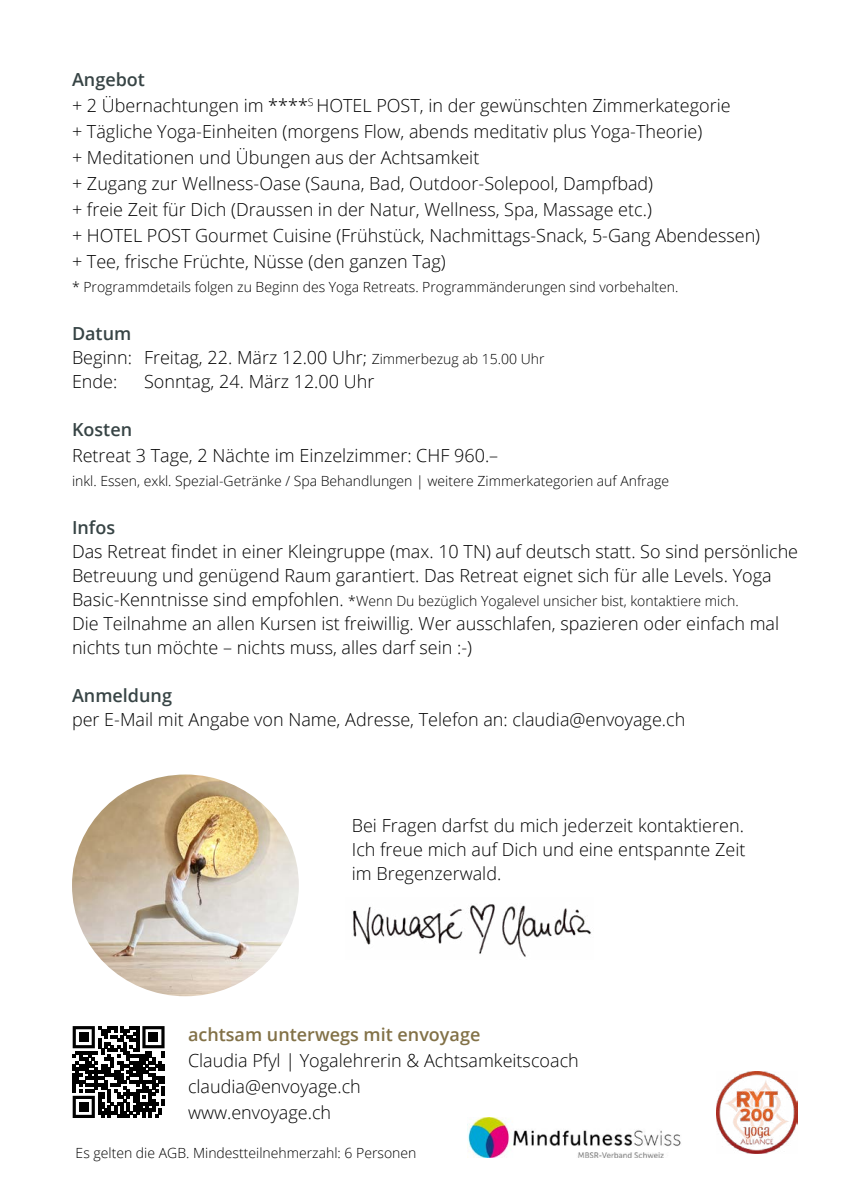
<style>
.page{position:relative;width:842px;height:1191px;background:#fff}
.page>*{position:absolute;margin:0;border:0;box-sizing:border-box;transform-origin:0 0}
.t1{font:300 18px/26px "Open Sans";color:#000}
.t2{font:600 18px "Open Sans";color:#827147}
.t3{font:600 18px "Open Sans";color:#374445}
.t4{font:300 14px "Open Sans";color:#000}
.s1{font-weight:600;color:#374445}
.s2{font-size:14px}
.s3{font-size:18px}
</style>
<div class="page">
<img style="left:72px;top:774px;width:227px;height:222px">
<img style="left:353px;top:904px;width:238px;height:53px">
<svg style="left:73px;top:1026px;width:92px;height:92px"></svg>
<div style="left:79px;top:1032px;width:10px;height:10px;background:#000"></div>
<div style="left:149px;top:1032px;width:9px;height:10px;background:#000"></div>
<div style="left:79px;top:1102px;width:10px;height:9px;background:#000"></div>
<img style="left:467px;top:1117px;width:214px;height:40px">
<img style="left:716px;top:1071px;width:82px;height:82px">
<p class="t1" style="left:72px;top:66px;width:690px"><span class="s1">Angebot<br></span>+ 2 Übernachtungen im ****<sup>S</sup> HOTEL POST, in der gewünschten Zimmerkategorie<br>+ Tägliche Yoga-Einheiten (morgens Flow, abends meditativ plus Yoga-Theorie)<br>+ Meditationen und Übungen aus der Achtsamkeit<br>+ Zugang zur Wellness-Oase (Sauna, Bad, Outdoor-Solepool, Dampfbad)<br>+ freie Zeit für Dich (Draussen in der Natur, Wellness, Spa, Massage etc.)<br>+ HOTEL POST Gourmet Cuisine (Frühstück, Nachmittags-Snack, 5-Gang Abendessen) + Tee, frische Früchte, Nüsse (den ganzen Tag)</p>
<p class="t4" style="left:72px;top:277px;width:608px">* Programmdetails folgen zu Beginn des Yoga Retreats. Programmänderungen sind vorbehalten.</p>
<p class="t1" style="left:72px;top:321px;width:474px;line-height:24px"><span class="s1">Datum<br></span>Beginn: Freitag, 22. März 12.00 Uhr; <span class="s2">Zimmerbezug ab 15.00 Uhr<br></span>Ende:</p>
<p class="t1" style="left:144px;top:368px;width:232px">Sonntag, 24. März 12.00 Uhr</p>
<p class="t3" style="left:72px;top:417px;width:62px">Kosten</p>
<p class="t1" style="left:72px;top:442px;width:428px">Retreat 3 Tage, 2 Nächte im Einzelzimmer: CHF 960.–</p>
<p class="t4" style="left:72px;top:471px;width:599px">inkl. Essen, exkl. Spezial-Getränke / Spa Behandlungen | weitere Zimmerkategorien auf Anfrage</p>
<p class="t3" style="left:72px;top:515px;width:45px">Infos</p>
<p class="t1" style="left:72px;top:539px;width:728px;line-height:24px">Das Retreat findet in einer Kleingruppe (max. 10 TN) auf deutsch statt. So sind persönliche<br>Betreuung und genügend Raum garantiert. Das Retreat eignet sich für alle Levels. Yoga</p>
<p class="t4" style="left:72px;top:591px;width:668px"><span class="s3">Basic-Kenntnisse sind empfohlen.</span> *Wenn Du bezüglich Yogalevel unsicher bist, kontaktiere mich.</p>
<p class="t1" style="left:72px;top:611px;width:709px;line-height:24px">Die Teilnahme an allen Kursen ist freiwillig. Wer ausschlafen, spazieren oder einfach mal nichts tun möchte – nichts muss, alles darf sein :-)</p>
<p class="t3" style="left:72px;top:683px;width:102px">Anmeldung</p>
<p class="t1" style="left:72px;top:706px;width:615px">per E-Mail mit Angabe von Name, Adresse, Telefon an: claudia@envoyage.ch</p>
<p class="t1" style="left:352px;top:812px;width:395px;line-height:24px;text-align:justify">Bei Fragen darfst du mich jederzeit kontaktieren.<br>Ich freue mich auf Dich und eine entspannte Zeit im Bregenzerwald.</p>
<p class="t2" style="left:188px;top:1021px;width:294px">achtsam unterwegs mit envoyage</p>
<p class="t1" style="left:188px;top:1046px;width:392px">Claudia Pfyl | Yogalehrerin &amp; Achtsamkeitscoach claudia@envoyage.ch<br>www.envoyage.ch</p>
<p class="t4" style="left:76px;top:1143px;width:342px">Es gelten die AGB. Mindestteilnehmerzahl: 6 Personen</p>
</div>
